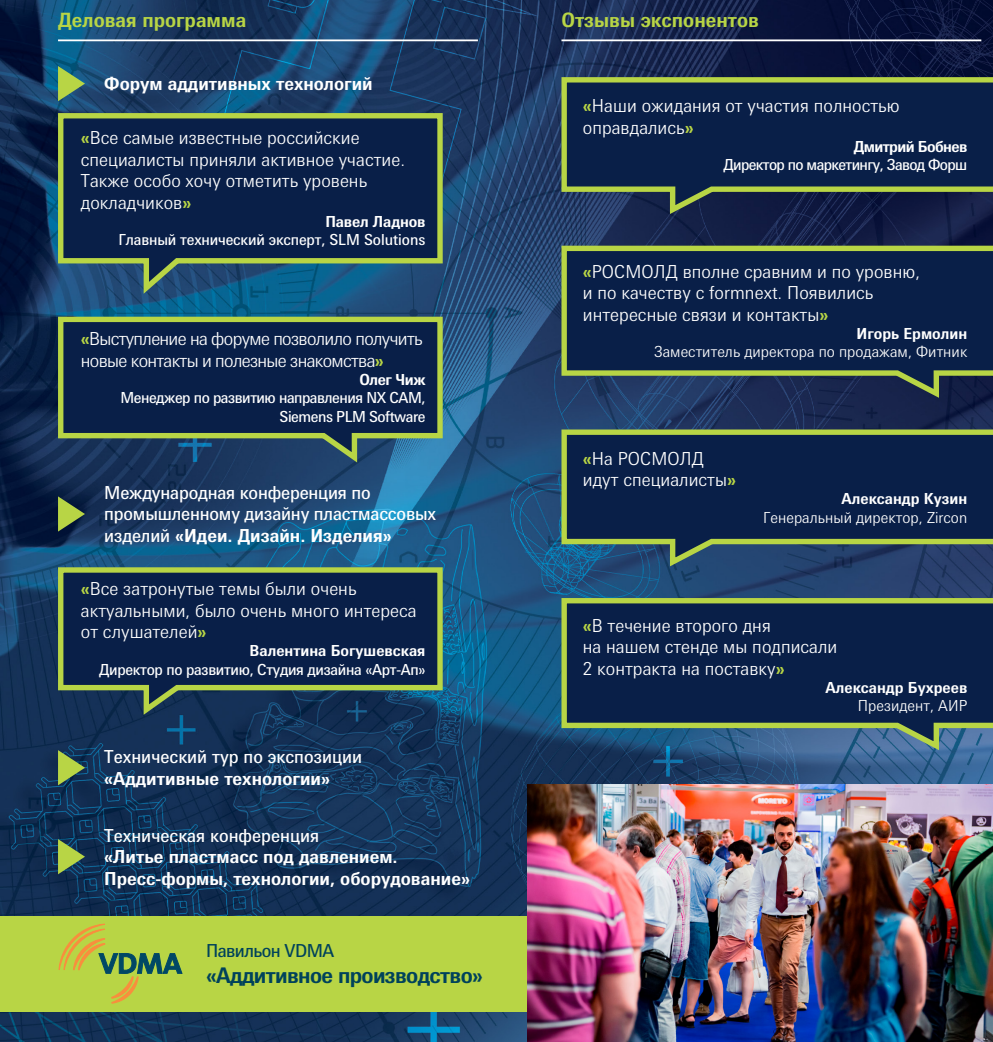
<style>
.page{position:relative;width:993px;height:1042px;background:#fff}
.page>*{position:absolute;margin:0;border:0;box-sizing:border-box;transform-origin:0 0}
.t1{font:700 21.53px "Messe Univers";letter-spacing:-.03em;color:#00425b}
.t2{font:700 19.78px "Messe Univers";color:#b8d545}
.t3{font:300 17.85px/21.5px "Messe Univers";color:#fff}
.t4{font:17.85px/21.5px "Messe Univers";letter-spacing:-.01em;color:#fff}
.t5{font:700 17.85px/21.5px "Messe Univers";color:#fff}
.t6{font:300 17.85px/21.5px "Messe Univers";letter-spacing:-.04em;color:#fff}
.t7{font:17.85px "Messe Univers";letter-spacing:-.03em;color:#00425b}
.t8{font:15.22px/18.4px "Messe Univers";letter-spacing:-.03em;color:#fff;text-align:right}
.t9{font:700 15.22px "Messe Univers";color:#fff}
.t10{font:300 15.22px "Messe Univers";color:#fff}
.t11{font:15.22px "Messe Univers";letter-spacing:-.01em;color:#fff}
.t12{font:700 15.22px "Messe Univers";letter-spacing:-.04em;color:#fff}
.s1{font-weight:700;color:#b8d545}
.s2{font-weight:700}
</style>
<div class="page">
<img style="left:0;top:0;width:992px;height:1042px">
<svg style="left:0;top:498px;width:1px;height:544px"></svg>
<div style="left:0;top:916px;width:992px;height:95px;background:#b8d545"></div>
<svg style="left:59px;top:924px;width:123px;height:79px"></svg>
<img style="left:527px;top:784px;width:465px;height:258px">
<svg style="left:558px;top:74px;width:434px;height:144px;background:#1a2f48"></svg>
<svg style="left:558px;top:427px;width:434px;height:144px;background:#1d354f"></svg>
<svg style="left:558px;top:243px;width:434px;height:159px;background:#1a304a"></svg>
<svg style="left:558px;top:595px;width:434px;height:159px;background:#1e3954"></svg>
<svg style="left:55px;top:314px;width:390px;height:154px;background:#19344f"></svg>
<svg style="left:55px;top:110px;width:390px;height:190px;background:#1a3853"></svg>
<svg style="left:55px;top:564px;width:390px;height:156px;background:#18314c"></svg>
<hr style="left:58px;top:39px;width:419px;height:2px;background:#fff">
<hr style="left:561px;top:39px;width:419px;height:2px;background:#fff">
<svg style="left:58px;top:750px;width:27px;height:35px"></svg>
<svg style="left:58px;top:839px;width:27px;height:35px"></svg>
<svg style="left:58px;top:496px;width:27px;height:35px"></svg>
<svg style="left:58px;top:66px;width:27px;height:35px"></svg>
<p class="t2" style="left:58px;top:8px;width:190px">Деловая программа</p>
<p class="t5" style="left:104px;top:73px;width:270px">Форум аддитивных технологий</p>
<p class="t3" style="left:81px;top:127px;width:326px"><span class="s1">«</span>Все самые известные российские специалисты приняли активное участие.<br>Также особо хочу отметить уровень докладчиков<span class="s1">»</span></p>
<p class="t9" style="left:325px;top:212px;width:102px">Павел Ладнов</p>
<p class="t11" style="left:118px;top:230px;width:308px">Главный технический эксперт, SLM Solutions</p>
<p class="t6" style="left:81px;top:328px;width:343px"><span class="s1">«</span>Выступление на форуме позволило получить новые контакты и полезные знакомства<span class="s1">»</span></p>
<p class="t9" style="left:359px;top:370px;width:67px">Олег Чиж</p>
<p class="t8" style="left:120px;top:388px;width:306px">Менеджер по развитию направления NX CAM,<br>Siemens PLM Software</p>
<p class="t4" style="left:104px;top:481px;width:333px">Международная конференция по промышленному дизайну пластмассовых изделий <span class="s2">«Идеи. Дизайн. Изделия»</span></p>
<p class="t3" style="left:81px;top:578px;width:337px"><span class="s1">«</span>Все затронутые темы были очень актуальными, было очень много интереса от слушателей<span class="s1">»</span></p>
<p class="t9" style="left:249px;top:641px;width:177px">Валентина Богушевская</p>
<p class="t8" style="left:99px;top:660px;width:328px">Директор по развитию, Студия дизайна «Арт-Ап»</p>
<p class="t4" style="left:104px;top:746px;width:259px">Технический тур по экспозиции</p>
<p class="t5" style="left:104px;top:767px;width:227px">«Аддитивные технологии»</p>
<p class="t4" style="left:104px;top:824px;width:216px">Техническая конференция</p>
<p class="t5" style="left:104px;top:846px;width:367px">«Литье пластмасс под давлением.<br>Пресс-формы, технологии, оборудование»</p>
<p class="t7" style="left:206px;top:940px;width:130px">Павильон VDMA</p>
<p class="t1" style="left:206px;top:962px;width:278px">«Аддитивное производство»</p>
<p class="t2" style="left:561px;top:8px;width:199px">Отзывы экспонентов</p>
<p class="t3" style="left:582px;top:95px;width:318px"><span class="s1">«</span>Наши ожидания от участия полностью оправдались<span class="s1">»</span></p>
<p class="t12" style="left:853px;top:137px;width:115px">Дмитрий Бобнев</p>
<p class="t8" style="left:723px;top:155px;width:245px">Директор по маркетингу, Завод Форш</p>
<p class="t3" style="left:582px;top:260px;width:339px"><span class="s1">«</span>РОСМОЛД вполне сравним и по уровню, и по качеству с formnext. Появились интересные связи и контакты<span class="s1">»</span></p>
<p class="t9" style="left:856px;top:324px;width:112px">Игорь Ермолин</p>
<p class="t10" style="left:653px;top:342px;width:315px">Заместитель директора по продажам, Фитник</p>
<p class="t3" style="left:582px;top:447px;width:155px"><span class="s1">«</span>На РОСМОЛД идут специалисты<span class="s1">»</span></p>
<p class="t9" style="left:841px;top:489px;width:127px">Александр Кузин</p>
<p class="t10" style="left:762px;top:508px;width:206px">Генеральный директор, Zircon</p>
<p class="t3" style="left:582px;top:614px;width:256px"><span class="s1">«</span>В течение второго дня<br>на нашем стенде мы подписали<br>2 контракта на поставку<span class="s1">»</span></p>
<p class="t9" style="left:825px;top:678px;width:143px">Александр Бухреев</p>
<p class="t10" style="left:857px;top:696px;width:111px">Президент, АИР</p>
</div>
